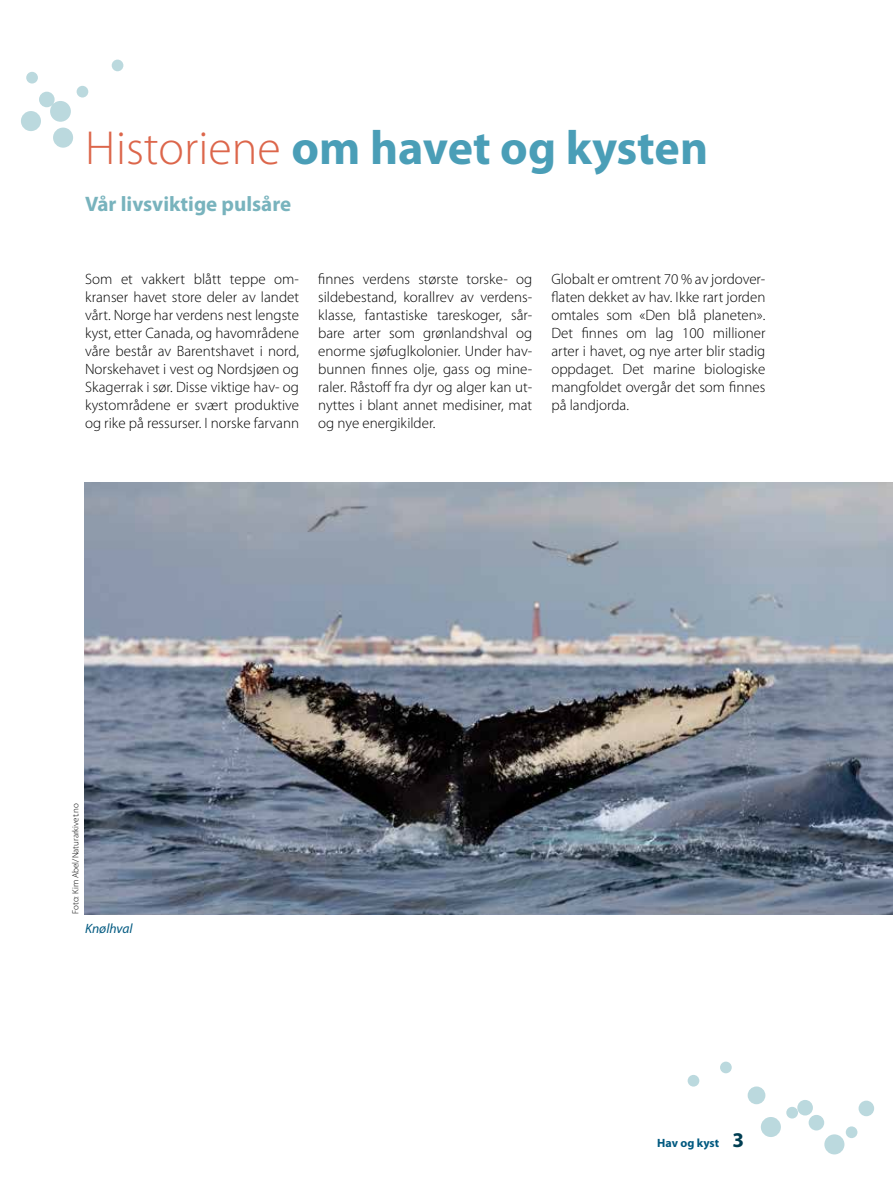
<style>
.page{position:relative;width:893px;height:1191px;background:#fff}
.page>*{position:absolute;margin:0;border:0;box-sizing:border-box;transform-origin:0 0}
.t1{font:700 48px "Myriad Pro";color:#4a9eb7}
.t2{font:700 21px "Myriad Pro";color:#78b3bd}
.t3{font:700 21px "Myriad Pro";color:#003e52}
.t4{font:300 15px/18px "Myriad Pro";color:#000;text-align:justify}
.t5{font:italic 13.5px "Myriad Pro";color:#005980}
.t6{font:700 12px "Myriad Pro";color:#005980}
.t7{font:300 9px "Myriad Pro";color:#000}
.s1{font-weight:300;color:#dc664b}
</style>
<div class="page">
<div style="left:824px;top:1134px;width:20px;height:20px;background:#bbd9de;border-radius:50%"></div>
<div style="left:809px;top:1114px;width:15px;height:16px;background:#bbd9de;border-radius:50%"></div>
<svg style="left:858px;top:1100px;width:16px;height:16px"></svg>
<div style="left:797px;top:1100px;width:16px;height:15px;background:#bbd9de;border-radius:50%"></div>
<svg style="left:786px;top:1106px;width:12px;height:12px"></svg>
<div style="left:846px;top:1126px;width:11px;height:12px;background:#bbd9de;border-radius:50%"></div>
<div style="left:761px;top:1117px;width:20px;height:20px;background:#bbd9de;border-radius:50%"></div>
<svg style="left:688px;top:1074px;width:11px;height:12px"></svg>
<svg style="left:720px;top:1061px;width:12px;height:12px"></svg>
<div style="left:748px;top:1086px;width:17px;height:18px;background:#bbd9de;border-radius:50%"></div>
<div style="left:50px;top:101px;width:21px;height:21px;background:#bbd9de;border-radius:50%"></div>
<div style="left:39px;top:92px;width:16px;height:15px;background:#bbd9de;border-radius:50%"></div>
<div style="left:26px;top:72px;width:12px;height:12px;background:#bbd9de;border-radius:50%"></div>
<div style="left:112px;top:60px;width:11px;height:11px;background:#bbd9de;border-radius:50%"></div>
<div style="left:77px;top:86px;width:11px;height:11px;background:#bbd9de;border-radius:50%"></div>
<div style="left:53px;top:128px;width:20px;height:20px;background:#bbd9de;border-radius:50%"></div>
<div style="left:21px;top:111px;width:20px;height:20px;background:#bbd9de;border-radius:50%"></div>
<img style="left:85px;top:482px;width:808px;height:432px">
<h1 class="t1" style="left:85px;top:116px;width:625px"><span class="s1">Historiene</span> om havet og kysten</h1>
<h2 class="t2" style="left:85px;top:191px;width:208px">Vår livsviktige pulsåre</h2>
<p class="t4" style="left:85px;top:270px;width:216px">Som et vakkert blått teppe om&shy;kranser havet store deler av landet vårt. Norge har verdens nest lengste kyst, etter Canada, og havområdene våre består av Barentshavet i nord, Norskehavet i vest og Nordsjøen og Skagerrak i sør. Disse viktige hav- og kystområdene er svært produktive og rike på ressurser. I norske farvann</p>
<p class="t4" style="left:318px;top:270px;width:216px">finnes verdens største torske- og sildebestand, korallrev av verdens&shy;klasse, fantastiske tareskoger, sår&shy;bare arter som grønlandshval og enorme sjøfuglkolonier. Under hav&shy;bunnen finnes olje, gass og mine&shy;raler. Råstoff fra dyr og alger kan ut&shy;nyttes i blant annet medisiner, mat og nye energikilder.</p>
<p class="t4" style="left:551px;top:270px;width:216px">Globalt er omtrent 70 % av jordover&shy;flaten dekket av hav. Ikke rart jorden omtales som «Den blå planeten».<br>Det finnes om lag 100 millioner arter i havet, og nye arter blir stadig oppdaget. Det marine biologiske mangfoldet overgår det som finnes på landjorda.</p>
<p class="t7" style="left:70px;top:913px;width:112px;rotate:-90deg">Foto: Kim Abel/Naturarkivet.no</p>
<p class="t5" style="left:85px;top:919px;width:49px">Knølhval</p>
<p class="t6" style="left:657px;top:1135px;width:63px">Hav og kyst</p>
<h2 class="t3" style="left:732px;top:1126px;width:13px">3</h2>
</div>
